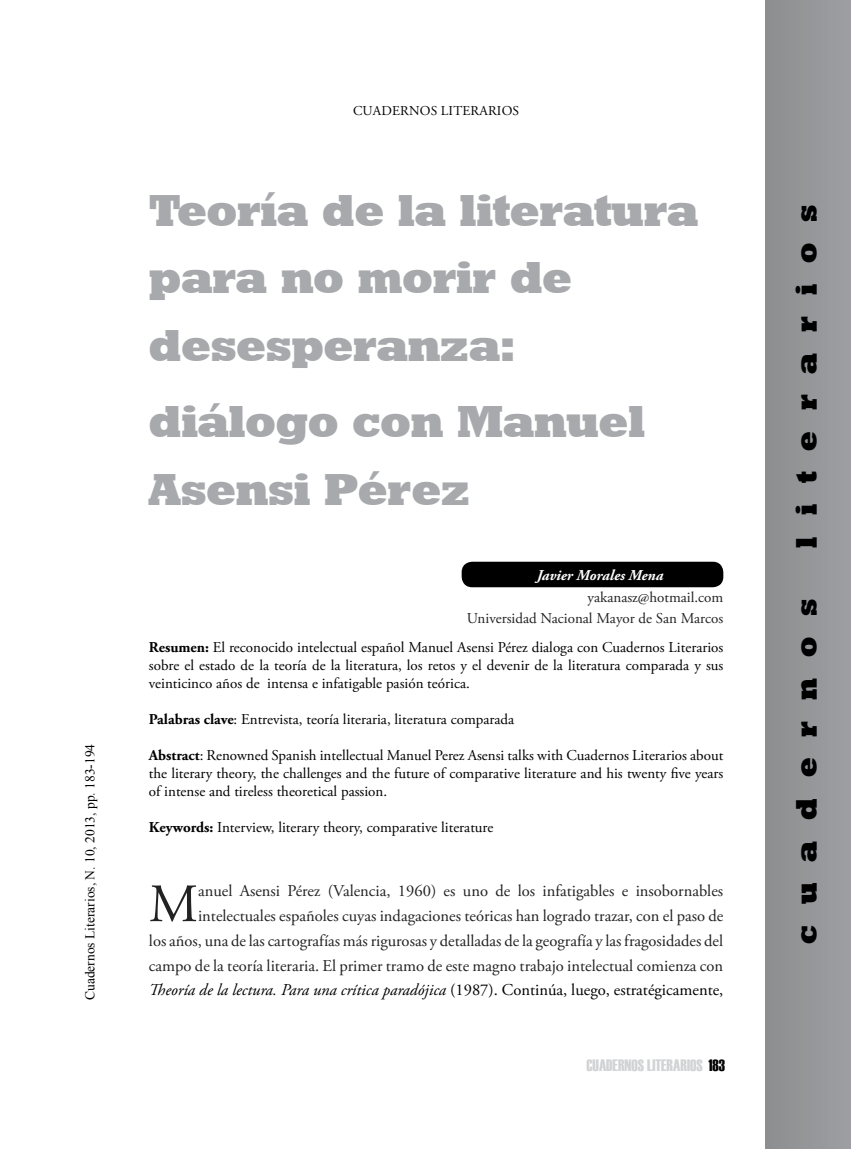
<style>
.page{position:relative;width:851px;height:1149px;background:#fff}
.page>*{position:absolute;margin:0;border:0;box-sizing:border-box;transform-origin:0 0}
.t1{font:53.85px "Adobe Garamond Pro";color:#222}
.t2{font:45px/67.5px "Geometric Slab 712 BT Extra Bold A";color:#a7a9ac}
.t3{font:30px "Geometric Slab 712 BT Extra Bold A";letter-spacing:.7em;color:#000}
.t4{font:16.5px/24.8px "Adobe Garamond Pro";letter-spacing:-.01em;color:#222;text-align:right}
.t5{font:16.5px "Haettenschweiler";color:#d1d3d4}
.t6{font:15px/18px "Adobe Garamond Pro";letter-spacing:-.01em;color:#000;text-align:justify}
.t7{font:15px/21px "Adobe Garamond Pro";letter-spacing:-.01em;color:#222;text-align:right}
.t8{font:italic 700 15px "Adobe Garamond Pro";color:#fff}
.t9{font:13.5px "Times New Roman";color:#000}
.t10{font:13.5px "Adobe Garamond Pro";letter-spacing:.015em;color:#000}
.s1{font-weight:700}
.s2{font-style:italic;color:#000}
.s3{color:#000}
</style>
<div class="page">
<div style="left:765px;top:0;width:85px;height:1148px;background:#949699"></div>
<div style="left:461px;top:561px;width:262px;height:26px;background:#000;border-radius:10px"></div>
<p class="t9" style="left:81px;top:999px;width:258px;rotate:-90deg">Cuadernos Literarios, N. 10, 2013, pp. 183-194</p>
<p class="t10" style="left:353px;top:102px;width:168px">cuadernos literarios</p>
<h2 class="t2" style="left:149px;top:175px;width:551px">Teoría de la literatura para no morir de desesperanza:</h2>
<h2 class="t2" style="left:149px;top:387px;width:497px">diálogo con Manuel<br>Asensi Pérez</h2>
<p class="t8" style="left:536px;top:566px;width:128px">Javier Morales Mena</p>
<p class="t7" style="left:467px;top:587px;width:258px">yakanasz@hotmail.com<br>Universidad Nacional Mayor de San Marcos</p>
<p class="t6" style="left:149px;top:638px;width:576px"><span class="s1">Resumen:</span> El reconocido intelectual español Manuel Asensi Pérez dialoga con Cuadernos Literarios sobre el estado de la teoría de la literatura, los retos y el devenir de la literatura comparada y sus veinticinco años de intensa e infatigable pasión teórica.</p>
<p class="t6" style="left:149px;top:710px;width:367px"><span class="s1">Palabras clave</span>: Entrevista, teoría literaria, literatura comparada</p>
<p class="t6" style="left:149px;top:746px;width:576px"><span class="s1">Abstract</span>: Renowned Spanish intellectual Manuel Perez Asensi talks with Cuadernos Literarios about the literary theory, the challenges and the future of comparative literature and his twenty five years of intense and tireless theoretical passion.</p>
<p class="t6" style="left:149px;top:818px;width:346px"><span class="s1">Keywords:</span> Interview, literary theory, comparative literature</p>
<p class="t4" style="left:149px;top:879px;width:576px">anuel Asensi Pérez (Valencia, 1960) es uno de los infatigables e insobornables intelectuales españoles cuyas indagaciones teóricas han logrado trazar, con el paso de<br>los años, una de las cartografías más rigurosas y detalladas de la geografía y las fragosidades del campo de la teoría literaria. El primer tramo de este magno trabajo intelectual comienza con <span class="s2">Theoría de la lectura. Para una crítica paradójica</span> <span class="s3">(1987). Continúa, luego, estratégicamente,</span></p>
<h1 class="t1" style="left:149px;top:871px;width:51px">M</h1>
<p class="t5" style="left:586px;top:1054px;width:140px">CUADERNOS LITERARIOS <span class="s3">183</span></p>
<h3 class="t3" style="left:787px;top:547px;width:344px;rotate:-90deg">literarios</h3>
<h3 class="t3" style="left:787px;top:943px;width:346px;rotate:-90deg">cuadernos</h3>
</div>
